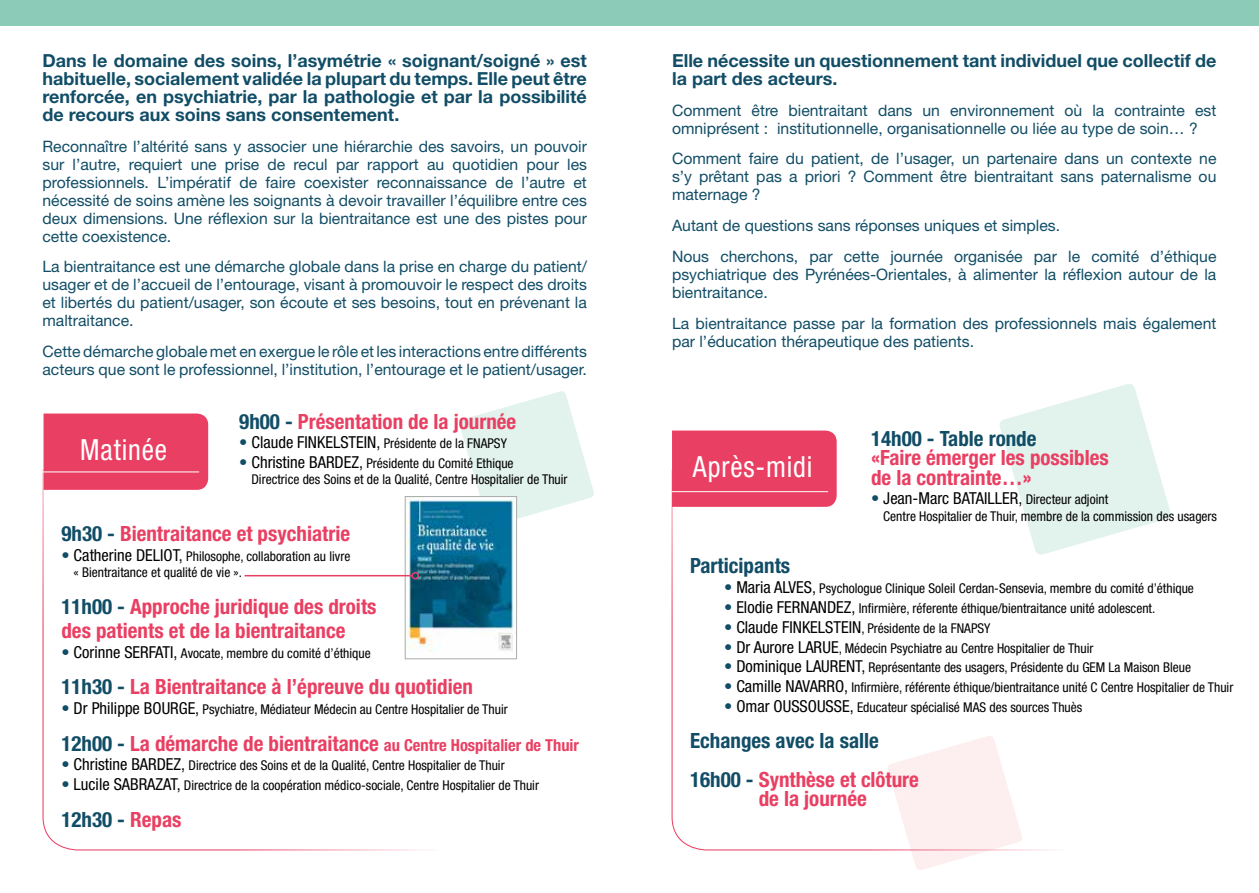
<style>
.page{position:relative;width:1259px;height:893px;background:#fff}
.page>*{position:absolute;margin:0;border:0;box-sizing:border-box;transform-origin:0 0}
.t1{font:condensed 29.1px "Helvetica Neue LT Std";letter-spacing:.03em;color:#fff;scale:.95 1}
.t2{font:700 condensed 21px/19.5px "Helvetica Neue LT Std";color:#e93f62}
.t3{font:700 condensed 21px/39.3px "Helvetica Neue LT Std";color:#114d66}
.t4{font:700 18px/18px "Helvetica Neue LT Std";color:#114d66;text-align:justify}
.t5{font:700 condensed 16.5px "Helvetica Neue LT Std";color:#e93f62}
.t6{font:condensed 16.5px "Helvetica Neue LT Std";color:#000}
.t7{font:15.75px/18px "Helvetica Neue LT Std";color:#114d66}
.t8{font:condensed 13.5px/16.2px "Helvetica Neue LT Std";color:#000}
.s1{color:#114d66}
.s2{font-size:16.5px;color:#114d66}
.s3{font-size:16.5px}
.s4{font-size:21px;color:#114d66}
.s5{font-size:21px}
.s6{color:#e93f62}
.s7{font-size:13.5px}
</style>
<div class="page">
<svg style="left:999px;top:384px;width:172px;height:163px"></svg>
<svg style="left:911px;top:851px;width:75px;height:19px"></svg>
<svg style="left:459px;top:391px;width:135px;height:128px"></svg>
<svg style="left:671px;top:468px;width:396px;height:383px"></svg>
<svg style="left:42px;top:468px;width:396px;height:383px"></svg>
<div style="left:44px;top:414px;width:164px;height:76px;background:#e93f62"></div>
<hr style="left:43px;top:472px;width:156px;height:1px;background:#fff">
<div style="left:672px;top:431px;width:164px;height:76px;background:#e93f62"></div>
<hr style="left:671px;top:491px;width:157px;height:1px;background:#fff">
<img style="left:407px;top:498px;width:108px;height:159px">
<div style="left:405px;top:496px;width:112px;height:163px;border:1px solid #a9aaaa"></div>
<div style="left:0;top:0;width:1259px;height:26px;background:#8bcbb7"></div>
<hr style="left:244px;top:575px;width:168px;height:1px;background:#e93f62">
<div style="left:411px;top:572px;width:8px;height:7px;border:2px solid #e93f62;border-radius:50%"></div>
<p class="t4" style="left:43px;top:51px;width:546px">Dans le domaine des soins, l’asymétrie « soignant/soigné » est habituelle, socialement validée la plupart du temps. Elle peut être renforcée, en psychiatrie, par la pathologie et par la possibilité de recours aux soins sans consentement.</p>
<p class="t7" style="left:43px;top:137px;width:546px;text-align:justify">Reconnaître l’altérité sans y associer une hiérarchie des savoirs, un pouvoir sur l’autre, requiert une prise de recul par rapport au quotidien pour les professionnels. L’impératif de faire coexister reconnaissance de l’autre et nécessité de soins amène les soignants à devoir travailler l’équilibre entre ces deux dimensions. Une réflexion sur la bientraitance est une des pistes pour cette coexistence.</p>
<p class="t7" style="left:43px;top:258px;width:546px;text-align:justify">La bientraitance est une démarche globale dans la prise en charge du patient/ usager et de l’accueil de l’entourage, visant à promouvoir le respect des droits et libertés du patient/usager, son écoute et ses besoins, tout en prévenant la maltraitance.</p>
<p class="t7" style="left:43px;top:342px;width:546px">Cette démarche globale met en exergue le rôle et les interactions entre différents acteurs que sont le professionnel, l’institution, l’entourage et le patient/usager.</p>
<h1 class="t1" style="left:80px;top:433px;width:93px">Matinée</h1>
<h2 class="t2" style="left:239px;top:411px;width:278px"><span class="s1">9h00 -</span> Présentation de la journée</h2>
<p class="t8" style="left:239px;top:435px;width:269px"><span class="s2">•</span> <span class="s3">Claude FINKELSTEIN,</span> Présidente de la FNAPSY</p>
<p class="t8" style="left:251px;top:455px;width:318px;text-indent:-12px"><span class="s2">•</span> <span class="s3">Christine BARDEZ,</span> Présidente du Comité Ethique<br>Directrice des Soins et de la Qualité, Centre Hospitalier de Thuir</p>
<h2 class="t2" style="left:61px;top:524px;width:290px"><span class="s1">9h30 -</span> Bientraitance et psychiatrie</h2>
<p class="t8" style="left:74px;top:548px;width:278px;text-indent:-12px"><span class="s2">•</span> <span class="s3">Catherine DELIOT,</span> Philosophe, collaboration au livre « Bientraitance et qualité de vie ».</p>
<h2 class="t2" style="left:61px;top:594px;width:317px;line-height:24px"><span class="s1">11h00 -</span> Approche juridique des droits des patients et de la bientraitance</h2>
<p class="t8" style="left:61px;top:645px;width:311px"><span class="s2">•</span> <span class="s3">Corinne SERFATI,</span> Avocate, membre du comité d’éthique</p>
<h2 class="t2" style="left:61px;top:677px;width:413px"><span class="s1">11h30 -</span> La Bientraitance à l’épreuve du quotidien</h2>
<p class="t8" style="left:61px;top:701px;width:448px"><span class="s2">•</span> <span class="s3">Dr Philippe BOURGE,</span> Psychiatre, Médiateur Médecin au Centre Hospitalier de Thuir</p>
<p class="t5" style="left:61px;top:735px;width:519px"><span class="s4">12h00 -</span> <span class="s5">La démarche de bientraitance</span> au Centre Hospitalier de Thuir</p>
<p class="t8" style="left:61px;top:757px;width:445px"><span class="s2">•</span> <span class="s3">Christine BARDEZ,</span> Directrice des Soins et de la Qualité, Centre Hospitalier de Thuir</p>
<p class="t8" style="left:61px;top:777px;width:479px"><span class="s2">•</span> <span class="s3">Lucile SABRAZAT,</span> Directrice de la coopération médico-sociale, Centre Hospitalier de Thuir</p>
<h2 class="t3" style="left:61px;top:799px;width:121px">12h30 - <span class="s6">Repas</span></h2>
<p class="t4" style="left:672px;top:51px;width:546px">Elle nécessite un questionnement tant individuel que collectif de la part des acteurs.</p>
<p class="t7" style="left:672px;top:101px;width:546px">Comment être bientraitant dans un environnement où la contrainte est omniprésent : institutionnelle, organisationnelle ou liée au type de soin… ?</p>
<p class="t7" style="left:672px;top:150px;width:546px;text-align:justify">Comment faire du patient, de l’usager, un partenaire dans un contexte ne s’y prêtant pas a priori ? Comment être bientraitant sans paternalisme ou maternage ?</p>
<p class="t7" style="left:672px;top:210px;width:546px;line-height:30.8px">Autant de questions sans réponses uniques et simples.<br>Nous cherchons, par cette journée organisée par le comité d’éthique</p>
<p class="t7" style="left:672px;top:265px;width:546px">psychiatrique des Pyrénées-Orientales, à alimenter la réflexion autour de la bientraitance.</p>
<p class="t7" style="left:672px;top:314px;width:546px">La bientraitance passe par la formation des professionnels mais également par l’éducation thérapeutique des patients.</p>
<h1 class="t1" style="left:693px;top:450px;width:127px">Après-midi</h1>
<h2 class="t3" style="left:871px;top:418px;width:167px">14h00 - Table ronde</h2>
<h2 class="t2" style="left:871px;top:448px;width:239px">«Faire émerger les possibles de la contrainte…»</h2>
<p class="t6" style="left:871px;top:489px;width:239px"><span class="s1">•</span> Jean-Marc BATAILLER, <span class="s7">Directeur adjoint</span></p>
<p class="t8" style="left:883px;top:508px;width:335px">Centre Hospitalier de Thuir, membre de la commission des usagers</p>
<h2 class="t3" style="left:690px;top:546px;width:102px">Participants</h2>
<p class="t8" style="left:724px;top:580px;width:471px"><span class="s2">•</span> <span class="s3">Maria ALVES,</span> Psychologue Clinique Soleil Cerdan-Sensevia, membre du comité d’éthique</p>
<p class="t8" style="left:724px;top:600px;width:433px"><span class="s2">•</span> <span class="s3">Elodie FERNANDEZ,</span> Infirmière, réferente éthique/bientraitance unité adolescent.</p>
<p class="t8" style="left:724px;top:620px;width:268px"><span class="s2">•</span> <span class="s3">Claude FINKELSTEIN</span>, Présidente de la FNAPSY</p>
<p class="t8" style="left:724px;top:640px;width:371px"><span class="s2">•</span> <span class="s3">Dr Aurore LARUE</span>, Médecin Psychiatre au Centre Hospitalier de Thuir</p>
<p class="t8" style="left:724px;top:659px;width:468px"><span class="s2">•</span> <span class="s3">Dominique LAURENT,</span> Représentante des usagers, Présidente du GEM La Maison Bleue</p>
<p class="t8" style="left:724px;top:679px;width:511px"><span class="s2">•</span> <span class="s3">Camille NAVARRO,</span> Infirmière, référente éthique/bientraitance unité C Centre Hospitalier de Thuir</p>
<p class="t8" style="left:724px;top:699px;width:360px"><span class="s2">•</span> <span class="s3">Omar OUSSOUSSE,</span> Educateur spécialisé MAS des sources Thuès</p>
<h2 class="t3" style="left:690px;top:720px;width:230px">Echanges avec la salle<br>16h00 - <span class="s6">Synthèse et clôture</span></h2>
<h2 class="t2" style="left:759px;top:789px;width:110px">de la journée</h2>
</div>
